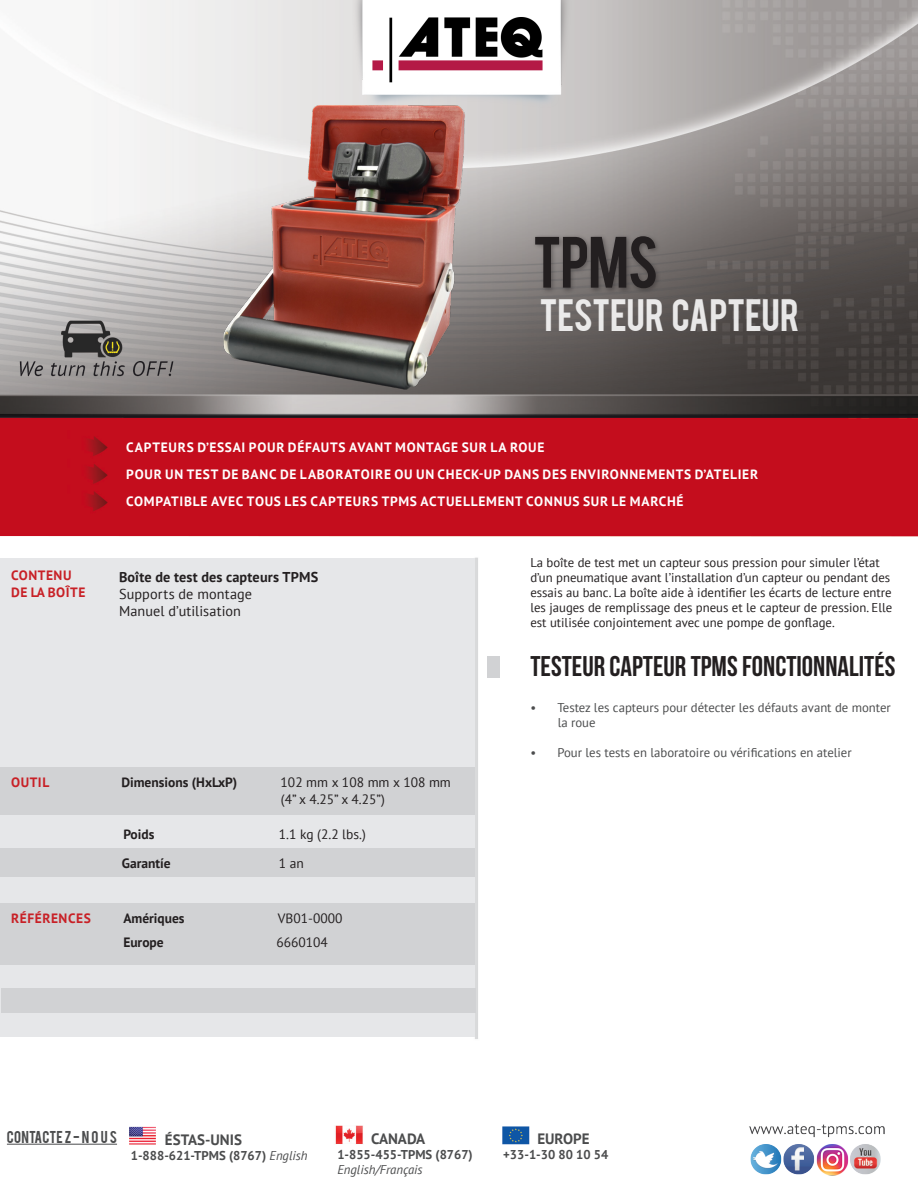
<style>
.page{position:relative;width:918px;height:1188px;background:#fff}
.page>*{position:absolute;margin:0;border:0;box-sizing:border-box;transform-origin:0 0}
.t1{font:57px "Bebas";color:#231f20}
.t2{font:35.7px "Bebas";letter-spacing:-.01em;color:#fff}
.t3{font:28.5px "Bebas Neue";color:#231f20}
.t4{font:700 15px "PT Sans";color:#4b4c4d}
.t5{font:14.25px "PT Sans";letter-spacing:.01em;color:#231f20}
.t6{font:700 14.25px "PT Sans";letter-spacing:.005em;color:#231f20}
.t7{font:700 13.5px "PT Sans";letter-spacing:.055em;color:#fff}
.t8{font:13.5px "PT Sans";color:#231f20}
.t9{font:700 13.5px "PT Sans";color:#231f20}
.t10{font:700 13.5px "PT Sans";letter-spacing:.04em;color:#c82026}
.t11{font:13.5px "Bebas";letter-spacing:.015em;color:#4b4c4d}
.t12{font:12.75px/15px "PT Sans";color:#231f20}
.t13{font:12.75px "PT Sans";color:#4b4c4d}
.t14{font:700 12.75px "PT Sans";color:#4b4c4d}
.t15{font:italic 12.75px "PT Sans";color:#4b4c4d}
.s1{font-weight:400;font-style:italic}
</style>
<div class="page">
<img style="left:0;top:0;width:918px;height:1145px">
<div style="left:0;top:559px;width:475px;height:478px;background:#e6e7e9"></div>
<div style="left:1px;top:988px;width:475px;height:25px;background:#d1d2d4"></div>
<div style="left:0;top:904px;width:475px;height:61px;background:#d1d2d4"></div>
<div style="left:0;top:848px;width:475px;height:29px;background:#d1d2d4"></div>
<div style="left:0;top:768px;width:475px;height:47px;background:#d1d2d4"></div>
<div style="left:532px;top:234px;width:130px;height:60px;background:#231f20;opacity:.41"></div>
<div style="left:530px;top:702px;width:375px;height:368px;background:#fff"></div>
<div style="left:487px;top:657px;width:13px;height:21px;background:#d1d2d4"></div>
<img style="left:296px;top:0;width:280px;height:113px">
<hr style="left:7px;top:1144px;width:110px;height:1px;background:#4b4c4d">
<img style="left:127px;top:1123px;width:31px;height:22px">
<img style="left:334px;top:1124px;width:30px;height:21px">
<img style="left:499px;top:1124px;width:32px;height:21px">
<img style="left:678px;top:1055px;width:240px;height:121px">
<img style="left:220px;top:102px;width:249px;height:288px">
<p class="t1" style="left:533px;top:221px;width:127px">TPMS</p>
<h2 class="t2" style="left:539px;top:289px;width:262px">TESTEUR CAPTEUR</h2>
<p class="t10" style="left:11px;top:566px;width:62px">CONTENU</p>
<p class="t10" style="left:11px;top:584px;width:76px">DE LA BOÎTE</p>
<p class="t7" style="left:126px;top:439px;width:420px">CAPTEURS D’ESSAI POUR DÉFAUTS AVANT MONTAGE SUR LA ROUE</p>
<p class="t7" style="left:126px;top:466px;width:634px">POUR UN TEST DE BANC DE LABORATOIRE OU UN CHECK-UP DANS DES ENVIRONNEMENTS D’ATELIER</p>
<p class="t7" style="left:126px;top:493px;width:559px">COMPATIBLE AVEC TOUS LES CAPTEURS TPMS ACTUELLEMENT CONNUS SUR LE MARCHÉ</p>
<p class="t6" style="left:119px;top:567px;width:201px">Boîte de test des capteurs TPMS</p>
<p class="t5" style="left:119px;top:584px;width:135px">Supports de montage</p>
<p class="t5" style="left:119px;top:602px;width:124px">Manuel d’utilisation</p>
<p class="t12" style="left:530px;top:555px;width:363px">La boîte de test met un capteur sous pression pour simuler l’état d’un pneumatique avant l’installation d’un capteur ou pendant des essais au banc. La boîte aide à identifier les écarts de lecture entre les jauges de remplissage des pneus et le capteur de pression. Elle est utilisée conjointement avec une pompe de gonflage.</p>
<p class="t3" style="left:530px;top:650px;width:367px">TESTEUR CAPTEUR TPMS FONCTIONNALITÉS</p>
<p class="t13" style="left:530px;top:699px;width:362px">• Testez les capteurs pour détecter les défauts avant de monter</p>
<p class="t13" style="left:558px;top:714px;width:39px">la roue</p>
<p class="t13" style="left:530px;top:744px;width:323px">• Pour les tests en laboratoire ou vérifications en atelier</p>
<p class="t10" style="left:11px;top:773px;width:40px">OUTIL</p>
<p class="t9" style="left:121px;top:773px;width:118px">Dimensions (HxLxP)</p>
<p class="t8" style="left:281px;top:774px;width:172px">102 mm x 108 mm x 108 mm</p>
<p class="t8" style="left:281px;top:791px;width:105px">(4” x 4.25” x 4.25”)</p>
<p class="t9" style="left:123px;top:825px;width:33px">Poids</p>
<p class="t8" style="left:279px;top:825px;width:88px">1.1 kg (2.2 lbs.)</p>
<p class="t9" style="left:122px;top:854px;width:50px">Garantíe</p>
<p class="t8" style="left:279px;top:855px;width:27px">1 an</p>
<p class="t10" style="left:11px;top:909px;width:81px">RÉFÉRENCES</p>
<p class="t9" style="left:123px;top:909px;width:63px">Amériques</p>
<p class="t8" style="left:278px;top:909px;width:66px">VB01-0000</p>
<p class="t9" style="left:123px;top:933px;width:42px">Europe</p>
<p class="t8" style="left:276px;top:933px;width:53px">6660104</p>
<p class="t11" style="left:7px;top:1128px;width:112px">CONTACTEZ-NOUS</p>
<p class="t4" style="left:165px;top:1129px;width:79px">ÉSTAS-UNIS</p>
<p class="t14" style="left:131px;top:1147px;width:178px">1-888-621-TPMS (8767) <span class="s1">English</span></p>
<p class="t4" style="left:371px;top:1128px;width:56px">CANADA</p>
<p class="t14" style="left:337px;top:1146px;width:137px">1-855-455-TPMS (8767)</p>
<p class="t15" style="left:337px;top:1161px;width:87px">English/Français</p>
<p class="t4" style="left:537px;top:1129px;width:54px">EUROPE</p>
<p class="t14" style="left:503px;top:1146px;width:107px">+33-1-30 80 10 54</p>
</div>
